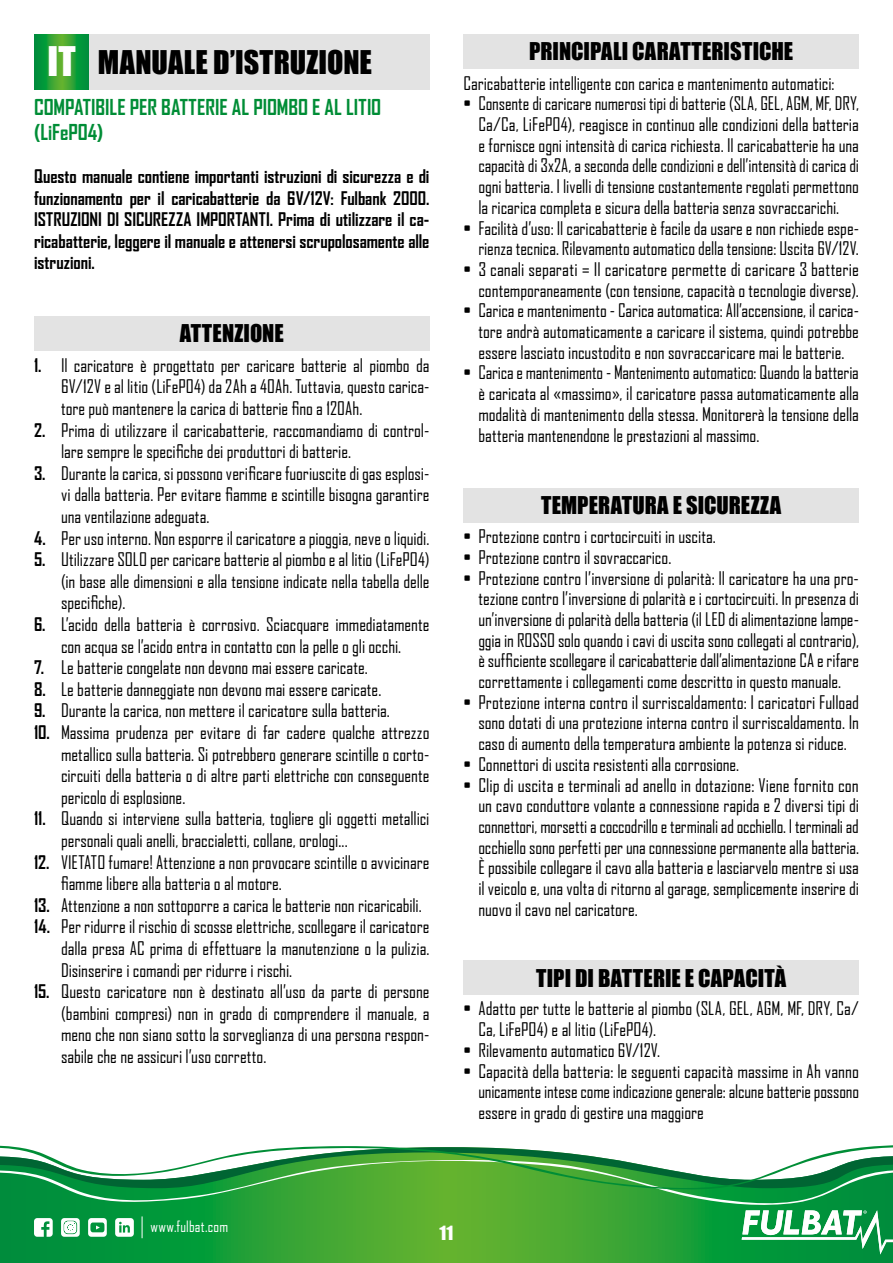
<style>
.page{position:relative;width:893px;height:1263px;background:#fff}
.page>*{position:absolute;margin:0;border:0;box-sizing:border-box;transform-origin:0 0}
.t1{font:30px "Impact";letter-spacing:.005em;color:#000}
.t2{font:22.5px "Impact";letter-spacing:.005em;color:#000}
.t3{font:700 21px/25.2px "Agency FB";letter-spacing:-.005em;color:#008d36}
.t4{font:18px/20.7px "Agency FB";letter-spacing:-.005em;color:#000;text-align:justify}
.t5{font:700 18px/21.6px "Agency FB";letter-spacing:-.005em;color:#000;text-align:justify}
.t6{font:18px "Impact";color:#fff}
.t7{font:15px "Agency FB";letter-spacing:.01em;color:#fff}
.s1{font-size:37.5px;color:#fff}
.s2{font-weight:700}
</style>
<div class="page">
<svg style="left:0;top:1145px;width:893px;height:109px"></svg>
<svg style="left:34px;top:34px;width:55px;height:55px;background:#249e36"></svg>
<div style="left:89px;top:34px;width:340px;height:55px;background:#e3e3e3"></div>
<div style="left:34px;top:316px;width:395px;height:34px;background:#e3e3e3"></div>
<div style="left:463px;top:34px;width:396px;height:34px;background:#e3e3e3"></div>
<div style="left:463px;top:488px;width:396px;height:34px;background:#e3e3e3"></div>
<div style="left:463px;top:961px;width:396px;height:34px;background:#e3e3e3"></div>
<h1 class="t1" style="left:47px;top:38px;width:326px"><span class="s1">IT</span> MANUALE D’ISTRUZIONE</h1>
<p class="t3" style="left:34px;top:94px;width:349px">COMPATIBILE PER BATTERIE AL PIOMBO E AL LITIO (LiFePO4)</p>
<p class="t5" style="left:34px;top:165px;width:397px">Questo manuale contiene importanti istruzioni di sicurezza e di funzionamento per il caricabatterie da 6V/12V: Fulbank 2000.<br>ISTRUZIONI DI SICUREZZA IMPORTANTI. Prima di utilizzare il ca&shy;ricabatterie, leggere il manuale e attenersi scrupolosamente alle istruzioni.</p>
<p class="t2" style="left:180px;top:316px;width:106px">ATTENZIONE</p>
<p class="t4" style="left:61px;top:354px;width:370px;line-height:21.6px;text-indent:-27px"><span class="s2">1.</span> Il caricatore è progettato per caricare batterie al piombo da 6V/12V e al litio (LiFePO4) da 2Ah a 40Ah. Tuttavia, questo carica&shy;tore può mantenere la carica di batterie fino a 120Ah.</p>
<p class="t4" style="left:61px;top:419px;width:370px;line-height:21.6px;text-indent:-27px"><span class="s2">2.</span> Prima di utilizzare il caricabatterie, raccomandiamo di control&shy;lare sempre le specifiche dei produttori di batterie.</p>
<p class="t4" style="left:61px;top:462px;width:370px;line-height:21.6px;text-indent:-27px"><span class="s2">3.</span> Durante la carica, si possono verificare fuoriuscite di gas esplosi&shy;vi dalla batteria. Per evitare fiamme e scintille bisogna garantire una ventilazione adeguata.</p>
<p class="t4" style="left:34px;top:527px;width:397px"><span class="s2">4.</span> Per uso interno. Non esporre il caricatore a pioggia, neve o liquidi.</p>
<p class="t4" style="left:61px;top:548px;width:370px;line-height:21.6px;text-indent:-27px"><span class="s2">5.</span> Utilizzare SOLO per caricare batterie al piombo e al litio (LiFePO4) (in base alle dimensioni e alla tensione indicate nella tabella delle specifiche).</p>
<p class="t4" style="left:34px;top:613px;width:397px;line-height:21.6px;text-align:center"><span class="s2">6.</span> L’acido della batteria è corrosivo. Sciacquare immediatamente con acqua se l’acido entra in contatto con la pelle o gli occhi.</p>
<p class="t4" style="left:34px;top:657px;width:335px"><span class="s2">7.</span> Le batterie congelate non devono mai essere caricate.</p>
<p class="t4" style="left:34px;top:678px;width:349px"><span class="s2">8.</span> Le batterie danneggiate non devono mai essere caricate.</p>
<p class="t4" style="left:34px;top:700px;width:357px"><span class="s2">9.</span> Durante la carica, non mettere il caricatore sulla batteria.</p>
<p class="t4" style="left:61px;top:721px;width:370px;line-height:21.6px;text-indent:-27px"><span class="s2">10.</span> Massima prudenza per evitare di far cadere qualche attrezzo metallico sulla batteria. Si potrebbero generare scintille o corto&shy;circuiti della batteria o di altre parti elettriche con conseguente pericolo di esplosione.</p>
<p class="t4" style="left:61px;top:807px;width:370px;line-height:21.6px;text-indent:-27px"><span class="s2">11.</span> Quando si interviene sulla batteria, togliere gli oggetti metallici personali quali anelli, braccialetti, collane, orologi...</p>
<p class="t4" style="left:61px;top:851px;width:370px;line-height:21.6px;text-indent:-27px"><span class="s2">12.</span> VIETATO fumare! Attenzione a non provocare scintille o avvicinare fiamme libere alla batteria o al motore.</p>
<p class="t4" style="left:34px;top:894px;width:389px"><span class="s2">13.</span> Attenzione a non sottoporre a carica le batterie non ricaricabili.</p>
<p class="t4" style="left:61px;top:915px;width:370px;line-height:21.6px;text-indent:-27px"><span class="s2">14.</span> Per ridurre il rischio di scosse elettriche, scollegare il caricatore dalla presa AC prima di effettuare la manutenzione o la pulizia.<br>Disinserire i comandi per ridurre i rischi.</p>
<p class="t4" style="left:61px;top:980px;width:370px;line-height:21.6px;text-indent:-27px"><span class="s2">15.</span> Questo caricatore non è destinato all’uso da parte di persone (bambini compresi) non in grado di comprendere il manuale, a meno che non siano sotto la sorveglianza di una persona respon&shy;sabile che ne assicuri l’uso corretto.</p>
<p class="t2" style="left:529px;top:34px;width:266px">PRINCIPALI CARATTERISTICHE</p>
<p class="t4" style="left:463px;top:72px;width:373px">Caricabatterie intelligente con carica e mantenimento automatici:</p>
<p class="t4" style="left:478px;top:93px;width:382px;text-indent:-15px">• Consente di caricare numerosi tipi di batterie (SLA, GEL, AGM, MF, DRY, Ca/Ca, LiFePO4), reagisce in continuo alle condizioni della batteria e fornisce ogni intensità di carica richiesta. Il caricabatterie ha una capacità di 3x2A, a seconda delle condizioni e dell’intensità di carica di ogni batteria. I livelli di tensione costantemente regolati permettono la ricarica completa e sicura della batteria senza sovraccarichi.</p>
<p class="t4" style="left:463px;top:217px;width:397px;text-align:right">• Facilità d’uso: Il caricabatterie è facile da usare e non richiede espe&shy;rienza tecnica. Rilevamento automatico della tensione: Uscita 6V/12V.</p>
<p class="t4" style="left:463px;top:259px;width:397px;text-align:right">• 3 canali separati = Il caricatore permette di caricare 3 batterie contemporaneamente (con tensione, capacità o tecnologie diverse).</p>
<p class="t4" style="left:478px;top:300px;width:382px;text-indent:-15px">• Carica e mantenimento - Carica automatica: All’accensione, il carica&shy;tore andrà automaticamente a caricare il sistema, quindi potrebbe essere lasciato incustodito e non sovraccaricare mai le batterie.</p>
<p class="t4" style="left:478px;top:362px;width:382px;text-indent:-15px">• Carica e mantenimento - Mantenimento automatico: Quando la batteria è caricata al «massimo», il caricatore passa automaticamente alla modalità di mantenimento della stessa. Monitorerà la tensione della batteria mantenendone le prestazioni al massimo.</p>
<p class="t2" style="left:541px;top:488px;width:242px">TEMPERATURA E SICUREZZA</p>
<p class="t4" style="left:463px;top:526px;width:254px">• Protezione contro i cortocircuiti in uscita.</p>
<p class="t4" style="left:463px;top:546px;width:209px">• Protezione contro il sovraccarico.</p>
<p class="t4" style="left:478px;top:567px;width:382px;text-indent:-15px">• Protezione contro l’inversione di polarità: Il caricatore ha una pro&shy;tezione contro l’inversione di polarità e i cortocircuiti. In presenza di un’inversione di polarità della batteria (il LED di alimentazione lampe&shy;ggia in ROSSO solo quando i cavi di uscita sono collegati al contrario), è sufficiente scollegare il caricabatterie dall’alimentazione CA e rifare correttamente i collegamenti come descritto in questo manuale.</p>
<p class="t4" style="left:478px;top:691px;width:382px;text-indent:-15px">• Protezione interna contro il surriscaldamento: I caricatori Fulload sono dotati di una protezione interna contro il surriscaldamento. In caso di aumento della temperatura ambiente la potenza si riduce.</p>
<p class="t4" style="left:463px;top:753px;width:277px">• Connettori di uscita resistenti alla corrosione.</p>
<p class="t4" style="left:478px;top:774px;width:382px;text-indent:-15px">• Clip di uscita e terminali ad anello in dotazione: Viene fornito con un cavo conduttore volante a connessione rapida e 2 diversi tipi di connettori, morsetti a coccodrillo e terminali ad occhiello. I terminali ad occhiello sono perfetti per una connessione permanente alla batteria.<br>È possibile collegare il cavo alla batteria e lasciarvelo mentre si usa il veicolo e, una volta di ritorno al garage, semplicemente inserire di nuovo il cavo nel caricatore.</p>
<p class="t2" style="left:536px;top:960px;width:251px">TIPI DI BATTERIE E CAPACITÀ</p>
<p class="t4" style="left:478px;top:998px;width:382px;text-indent:-15px">• Adatto per tutte le batterie al piombo (SLA, GEL, AGM, MF, DRY, Ca/<br>Ca, LiFePO4) e al litio (LiFePO4).</p>
<p class="t4" style="left:463px;top:1039px;width:198px">• Rilevamento automatico 6V/12V.</p>
<p class="t4" style="left:478px;top:1060px;width:382px;text-indent:-15px">• Capacità della batteria: le seguenti capacità massime in Ah vanno unicamente intese come indicazione generale: alcune batterie possono essere in grado di gestire una maggiore</p>
<p class="t7" style="left:150px;top:1217px;width:79px">www.fulbat.com</p>
<p class="t6" style="left:439px;top:1219px;width:15px">11</p>
</div>
